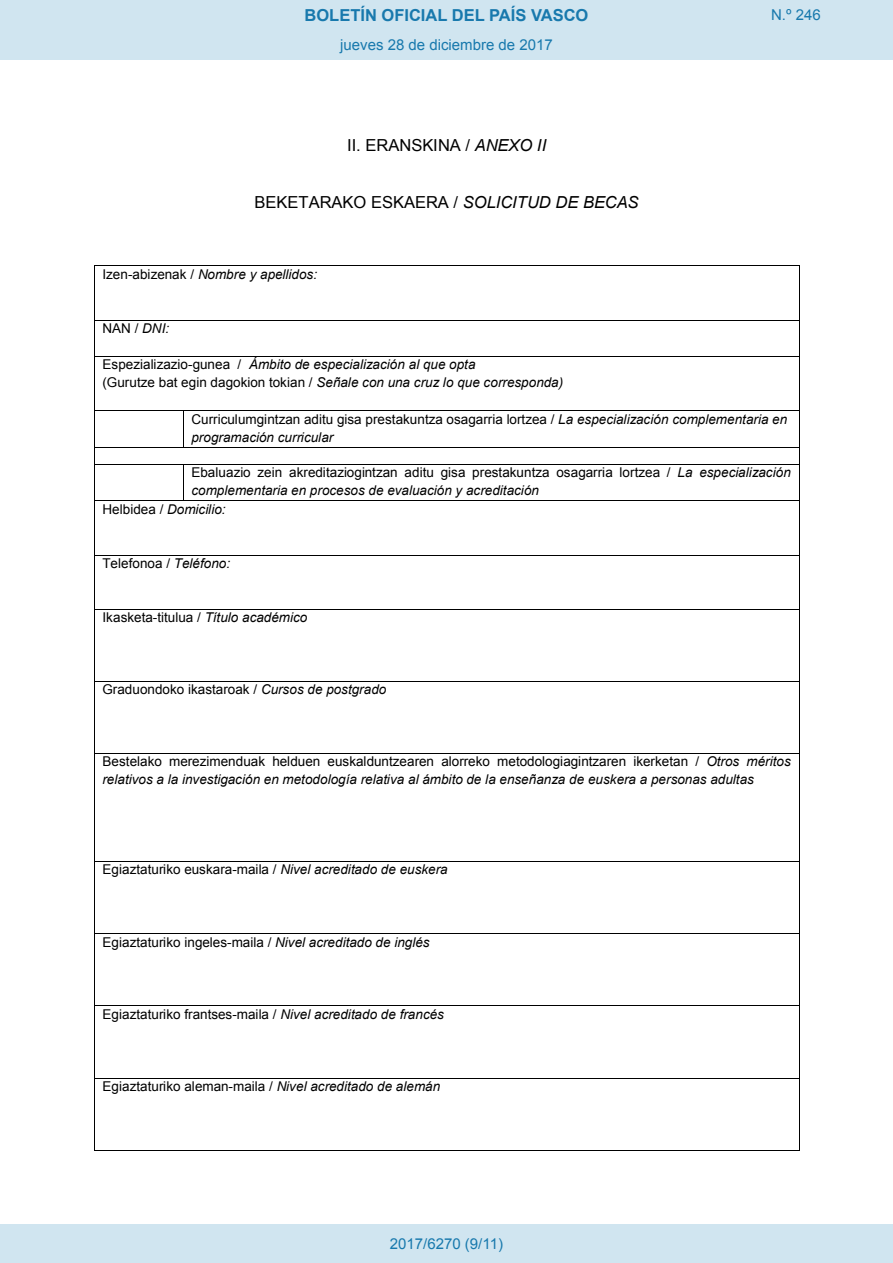
<style>
.page{position:relative;width:893px;height:1263px;background:#fff}
.page>*{position:absolute;margin:0;border:0;box-sizing:border-box;transform-origin:0 0}
.t1{font:16.5px "Arial";letter-spacing:-.005em;color:#000}
.t2{font:700 16.5px "Arial";color:#1879ad}
.Paginacion_Centro{font:15px "Arial";color:#1879ad}
.t3{font:13.5px/17.9px "Arial";letter-spacing:.005em;color:#000}
.t4{font:italic 13.5px/17.9px "Arial";letter-spacing:.005em;color:#000}
.s1{font-style:italic}
.s2{font-style:normal}
</style>
<div class="page">
<hr style="left:95px;top:265px;width:704px;height:1px;background:#000">
<hr style="left:94px;top:266px;width:1px;height:54px;background:#000">
<hr style="left:799px;top:266px;width:1px;height:54px;background:#000">
<hr style="left:95px;top:320px;width:704px;height:1px;background:#000">
<hr style="left:94px;top:320px;width:1px;height:36px;background:#000">
<hr style="left:799px;top:320px;width:1px;height:36px;background:#000">
<hr style="left:95px;top:356px;width:704px;height:1px;background:#000">
<hr style="left:94px;top:357px;width:1px;height:53px;background:#000">
<hr style="left:799px;top:357px;width:1px;height:53px;background:#000">
<hr style="left:95px;top:410px;width:88px;height:1px;background:#000">
<hr style="left:184px;top:410px;width:615px;height:1px;background:#000">
<hr style="left:94px;top:411px;width:1px;height:36px;background:#000">
<hr style="left:183px;top:411px;width:1px;height:36px;background:#000">
<hr style="left:799px;top:411px;width:1px;height:36px;background:#000">
<hr style="left:95px;top:447px;width:88px;height:1px;background:#000">
<hr style="left:185px;top:447px;width:614px;height:1px;background:#000">
<svg style="left:94px;top:447px;width:1px;height:18px"></svg>
<hr style="left:95px;top:464px;width:88px;height:1px;background:#000">
<hr style="left:185px;top:464px;width:614px;height:1px;background:#000">
<svg style="left:799px;top:447px;width:1px;height:18px"></svg>
<hr style="left:94px;top:465px;width:1px;height:35px;background:#000">
<hr style="left:183px;top:465px;width:1px;height:35px;background:#000">
<hr style="left:799px;top:465px;width:1px;height:35px;background:#000">
<hr style="left:95px;top:500px;width:88px;height:1px;background:#000">
<hr style="left:184px;top:500px;width:615px;height:1px;background:#000">
<hr style="left:94px;top:501px;width:1px;height:54px;background:#000">
<hr style="left:799px;top:501px;width:1px;height:54px;background:#000">
<hr style="left:95px;top:555px;width:704px;height:1px;background:#000">
<hr style="left:94px;top:555px;width:1px;height:54px;background:#000">
<hr style="left:799px;top:555px;width:1px;height:54px;background:#000">
<hr style="left:95px;top:609px;width:704px;height:1px;background:#000">
<hr style="left:94px;top:610px;width:1px;height:71px;background:#000">
<hr style="left:799px;top:610px;width:1px;height:71px;background:#000">
<hr style="left:95px;top:681px;width:704px;height:1px;background:#000">
<hr style="left:94px;top:682px;width:1px;height:71px;background:#000">
<hr style="left:799px;top:682px;width:1px;height:71px;background:#000">
<hr style="left:95px;top:753px;width:704px;height:1px;background:#000">
<hr style="left:94px;top:754px;width:1px;height:107px;background:#000">
<hr style="left:799px;top:754px;width:1px;height:107px;background:#000">
<hr style="left:95px;top:861px;width:704px;height:1px;background:#000">
<hr style="left:94px;top:862px;width:1px;height:71px;background:#000">
<hr style="left:799px;top:862px;width:1px;height:71px;background:#000">
<hr style="left:95px;top:933px;width:704px;height:1px;background:#000">
<hr style="left:94px;top:934px;width:1px;height:71px;background:#000">
<hr style="left:799px;top:934px;width:1px;height:71px;background:#000">
<hr style="left:95px;top:1005px;width:704px;height:1px;background:#000">
<hr style="left:94px;top:1006px;width:1px;height:72px;background:#000">
<hr style="left:799px;top:1006px;width:1px;height:72px;background:#000">
<hr style="left:95px;top:1078px;width:704px;height:1px;background:#000">
<hr style="left:94px;top:1078px;width:1px;height:72px;background:#000">
<hr style="left:95px;top:1150px;width:704px;height:1px;background:#000">
<hr style="left:799px;top:1078px;width:1px;height:72px;background:#000">
<div style="left:0;top:0;width:893px;height:60px;background:#d0e5f0"></div>
<div style="left:0;top:1225px;width:893px;height:38px;background:#d0e5f0"></div>
<p class="t2" style="left:305px;top:4px;width:285px">BOLETÍN OFICIAL DEL PAÍS VASCO</p>
<p class="Paginacion_Centro" style="left:771px;top:5px;width:51px">N.º 246</p>
<p class="Paginacion_Centro" style="left:340px;top:35px;width:214px">jueves 28 de diciembre de 2017</p>
<p class="t1" style="left:347px;top:135px;width:201px">II. ERANSKINA / <span class="s1">ANEXO II</span></p>
<p class="t1" style="left:255px;top:192px;width:386px">BEKETARAKO ESKAERA / <span class="s1">SOLICITUD DE BECAS</span></p>
<p class="t4" style="left:102px;top:265px;width:216px"><span class="s2">Izen-abizenak /</span> Nombre y apellidos:</p>
<p class="t3" style="left:102px;top:319px;width:68px">NAN / <span class="s1">DNI:</span></p>
<p class="t4" style="left:102px;top:356px;width:462px"><span class="s2">Espezializazio-gunea /</span> Ámbito de especialización al que opta<br><span class="s2">(Gurutze bat egin dagokion tokian /</span> Señale con una cruz lo que corresponda)</p>
<p class="t3" style="left:191px;top:410px;width:597px">Curriculumgintzan aditu gisa prestakuntza osagarria lortzea / <span class="s1">La especialización complementaria en programación curricular</span></p>
<p class="t3" style="left:191px;top:464px;width:601px">Ebaluazio zein akreditaziogintzan aditu gisa prestakuntza osagarria lortzea / <span class="s1">La especialización</span></p>
<p class="t4" style="left:191px;top:481px;width:349px">complementaria en procesos de evaluación y acreditación</p>
<p class="t4" style="left:102px;top:500px;width:125px"><span class="s2">Helbidea /</span> Domicilio:</p>
<p class="t3" style="left:102px;top:554px;width:129px">Telefonoa / <span class="s1">Teléfono:</span></p>
<p class="t3" style="left:102px;top:609px;width:206px">Ikasketa-titulua / <span class="s1">Título académico</span></p>
<p class="t3" style="left:102px;top:681px;width:285px">Graduondoko ikastaroak / <span class="s1">Cursos de postgrado</span></p>
<p class="t4" style="left:102px;top:753px;width:690px"><span class="s2">Bestelako merezimenduak helduen euskalduntzearen alorreko metodologiagintzaren ikerketan /</span> Otros méritos relativos a la investigación en metodología relativa al ámbito de la enseñanza de euskera a personas adultas</p>
<p class="t3" style="left:102px;top:861px;width:347px">Egiaztaturiko euskara-maila / <span class="s1">Nivel acreditado de euskera</span></p>
<p class="t3" style="left:102px;top:933px;width:329px">Egiaztaturiko ingeles-maila / <span class="s1">Nivel acreditado de inglés</span></p>
<p class="t3" style="left:102px;top:1005px;width:343px">Egiaztaturiko frantses-maila / <span class="s1">Nivel acreditado de francés</span></p>
<p class="t3" style="left:102px;top:1077px;width:339px">Egiaztaturiko aleman-maila / <span class="s1">Nivel acreditado de alemán</span></p>
<p class="Paginacion_Centro" style="left:390px;top:1234px;width:115px">2017/6270 (9/11)</p>
</div>
